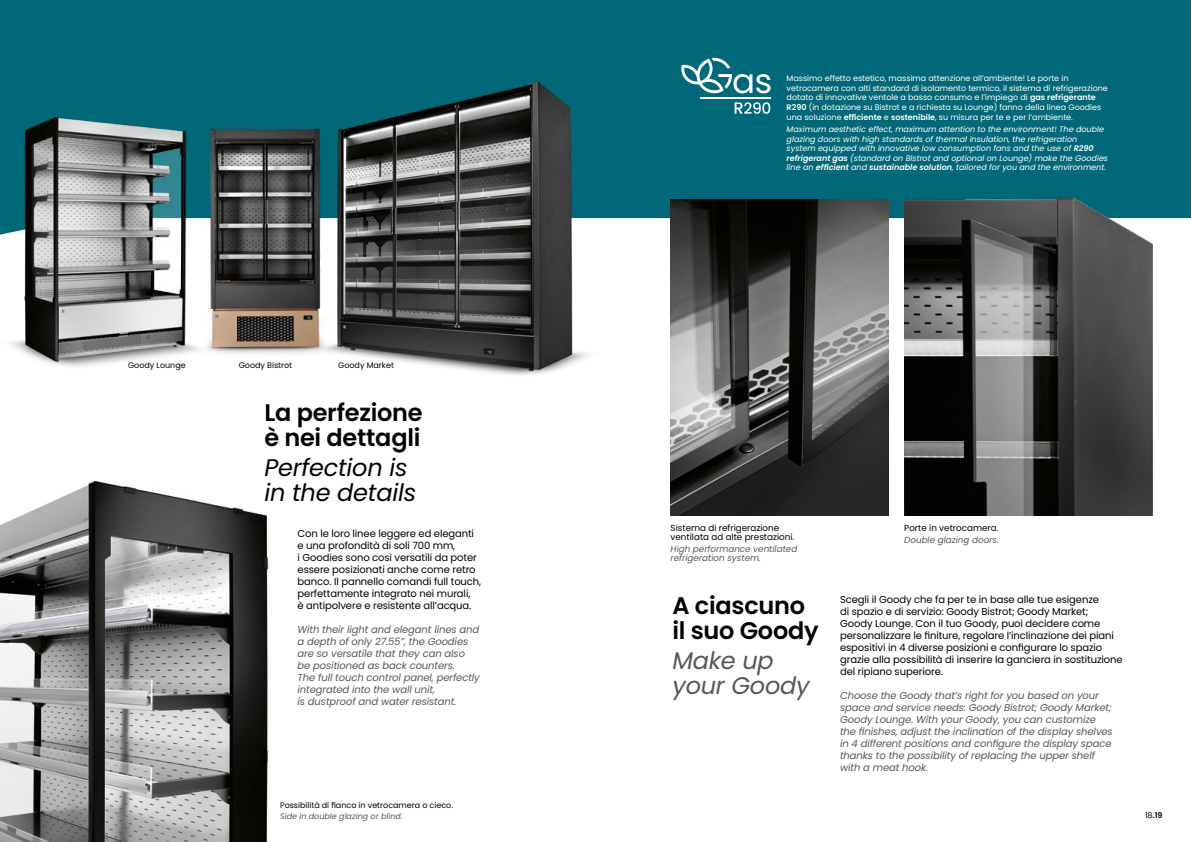
<style>
.page{position:relative;width:1191px;height:842px;background:#fff}
.page>*{position:absolute;margin:0;border:0;box-sizing:border-box;transform-origin:0 0}
.t1{font:600 24px/25px "Poppins";letter-spacing:-.01em;color:#000}
.t2{font:italic 24px/25px "Poppins";letter-spacing:-.01em;color:#000}
.t3{font:italic 24px/25px "Poppins";letter-spacing:-.01em;color:#575756}
.t4{font:10px/12px "Poppins";letter-spacing:-.01em;color:#000}
.t5{font:italic 10px/12px "Poppins";letter-spacing:-.01em;color:#575756}
.t6{font:8.8px/8.8px "Poppins";color:#000}
.t7{font:italic 8.8px/8.8px "Poppins";color:#575756}
.t8{font:8px/9.6px "Poppins";color:#fff}
.t9{font:italic 8px/9.6px "Poppins";color:#fff}
.t10{font:8px "Poppins";color:#000}
.t11{font:italic 8px "Poppins";color:#575756}
.t12{font:600 8px "Poppins";color:#000}
.s1{font-weight:600}
.s2{font-weight:400}
</style>
<div class="page">
<div style="left:0;top:0;width:1191px;height:235px;background:#006878"></div>
<img style="left:670px;top:200px;width:218px;height:315px">
<img style="left:904px;top:193px;width:248px;height:322px">
<img style="left:372px;top:68px;width:237px;height:307px">
<img style="left:0;top:481px;width:269px;height:361px">
<img style="left:242px;top:57px;width:130px;height:301px">
<img style="left:0;top:40px;width:242px;height:327px">
<svg style="left:681px;top:58px;width:89px;height:35px"></svg>
<svg style="left:734px;top:102px;width:36px;height:12px"></svg>
<hr style="left:699px;top:97px;width:71px;height:2px;background:#fff">
<p class="t10" style="left:128px;top:361px;width:59px">Goody Lounge</p>
<p class="t10" style="left:239px;top:361px;width:55px">Goody Bistrot</p>
<p class="t10" style="left:338px;top:361px;width:57px">Goody Market</p>
<h1 class="t1" style="left:264px;top:400px;width:160px">La perfezione è nei dettagli</h1>
<h1 class="t2" style="left:264px;top:455px;width:153px">Perfection is in the details</h1>
<p class="t4" style="left:297px;top:527px;width:185px">Con le loro linee leggere ed eleganti e una profondità di soli 700 mm,<br>i Goodies sono così versatili da poter essere posizionati anche come retro banco. Il pannello comandi full touch, perfettamente integrato nei murali,<br>è antipolvere e resistente all’acqua.</p>
<p class="t5" style="left:297px;top:623px;width:184px">With their light and elegant lines and a depth of only 27.55”, the Goodies are so versatile that they can also be positioned as back counters.<br>The full touch control panel, perfectly integrated into the wall unit,<br>is dustproof and water resistant.</p>
<p class="t10" style="left:280px;top:801px;width:174px">Possibilità di fianco in vetrocamera o cieco.</p>
<p class="t11" style="left:280px;top:811px;width:124px">Side in double glazing or blind.</p>
<p class="t8" style="left:786px;top:74px;width:323px">Massimo effetto estetico, massima attenzione all’ambiente! Le porte in vetrocamera con alti standard di isolamento termico, il sistema di refrigerazione dotato di innovative ventole a basso consumo e l’impiego di <span class="s1">gas refrigerante R290</span> (in dotazione su Bistrot e a richiesta su Lounge) fanno della linea Goodies una soluzione <span class="s1">efficiente</span> e <span class="s1">sostenibile</span>, su misura per te e per l’ambiente.</p>
<p class="t9" style="left:786px;top:124px;width:323px">Maximum aesthetic effect, maximum attention to the environment! The double glazing doors with high standards of thermal insulation, the refrigeration system equipped with innovative low consumption fans and the use of <span class="s1">R290 refrigerant gas</span> (standard on Bistrot and optional on Lounge) make the Goodies line an <span class="s1">efficient</span> and <span class="s1">sustainable solution</span>, tailored for you and the environment.</p>
<p class="t6" style="left:670px;top:524px;width:125px">Sistema di refrigerazione ventilata ad alte prestazioni.</p>
<p class="t7" style="left:670px;top:545px;width:128px">High performance ventilated refrigeration system.</p>
<h1 class="t1" style="left:672px;top:593px;width:148px">A ciascuno il suo Goody</h1>
<h1 class="t3" style="left:672px;top:648px;width:139px">Make up your Goody</h1>
<p class="t6" style="left:904px;top:524px;width:96px">Porte in vetrocamera.</p>
<p class="t7" style="left:904px;top:536px;width:96px">Double glazing doors.</p>
<p class="t4" style="left:840px;top:593px;width:284px">Scegli il Goody che fa per te in base alle tue esigenze<br>di spazio e di servizio: Goody Bistrot; Goody Market; Goody Lounge. Con il tuo Goody, puoi decidere come personalizzare le finiture, regolare l’inclinazione dei piani espositivi in 4 diverse posizioni e configurare lo spazio grazie alla possibilità di inserire la ganciera in sostituzione del ripiano superiore.</p>
<p class="t5" style="left:840px;top:689px;width:274px">Choose the Goody that’s right for you based on your space and service needs: Goody Bistrot; Goody Market; Goody Lounge. With your Goody, you can customize the finishes, adjust the inclination of the display shelves in 4 different positions and configure the display space thanks to the possibility of replacing the upper shelf with a meat hook.</p>
<p class="t12" style="left:1145px;top:811px;width:19px"><span class="s2">18</span>.19</p>
</div>
